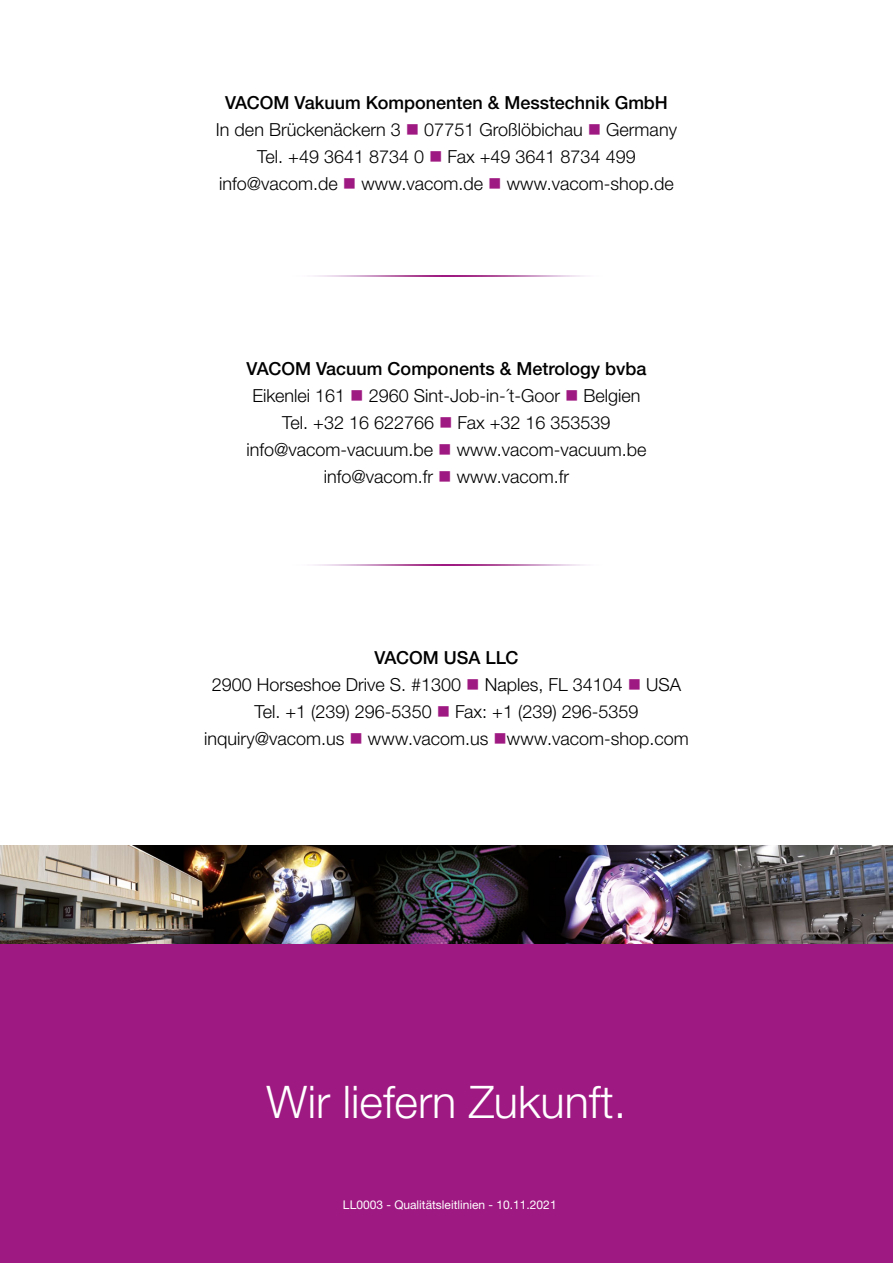
<style>
.page{position:relative;width:893px;height:1263px;background:#fff}
.page>*{position:absolute;margin:0;border:0;box-sizing:border-box;transform-origin:0 0}
.t1{font:300 45px "Helvetica Neue LTW1 G";color:#fff}
.t2{font:300 18px/27px "Helvetica Neue LTW1 G";color:#000;text-align:center}
.t3{font:12px "Helvetica Neue LTW1 G";color:#fff}
.s1{font-weight:500}
.s2{color:#9e1981}
</style>
<div class="page">
<div style="left:0;top:927px;width:893px;height:336px;background:#9e1981"></div>
<img style="left:0;top:845px;width:893px;height:98px">
<img style="left:313px;top:275px;width:272px;height:2px">
<img style="left:313px;top:564px;width:272px;height:2px">
<p class="t2" style="left:216px;top:89px;width:462px"><span class="s1">VACOM Vakuum Komponenten &amp; Messtechnik GmbH </span>In den Brückenäckern 3 <span class="s2">■</span> 07751 Großlöbichau <span class="s2">■</span> Germany Tel. +49 3641 8734 0 <span class="s2">■</span> Fax +49 3641 8734 499 info@vacom.de <span class="s2">■</span> www.vacom.de <span class="s2">■</span> www.vacom-shop.de</p>
<p class="t2" style="left:246px;top:355px;width:402px"><span class="s1">VACOM Vacuum Components &amp; Metrology bvba </span>Eikenlei 161 <span class="s2">■</span> 2960 Sint-Job-in-´t-Goor <span class="s2">■</span> Belgien Tel. +32 16 622766 <span class="s2">■</span> Fax +32 16 353539 info@vacom-vacuum.be <span class="s2">■</span> www.vacom-vacuum.be info@vacom.fr <span class="s2">■</span> www.vacom.fr</p>
<p class="t2" style="left:204px;top:644px;width:486px"><span class="s1">VACOM USA LLC<br></span>2900 Horseshoe Drive S. #1300 <span class="s2">■</span> Naples, FL 34104 <span class="s2">■</span> USA Tel. +1 (239) 296-5350 <span class="s2">■</span> Fax: +1 (239) 296-5359 inquiry@vacom.us <span class="s2">■</span> www.vacom.us <span class="s2">■</span>www.vacom-shop.com</p>
<h1 class="t1" style="left:267px;top:1074px;width:361px">Wir liefern Zukunft.</h1>
<p class="t3" style="left:343px;top:1197px;width:215px">LL0003 - Qualitätsleitlinien - 10.11.2021</p>
</div>
